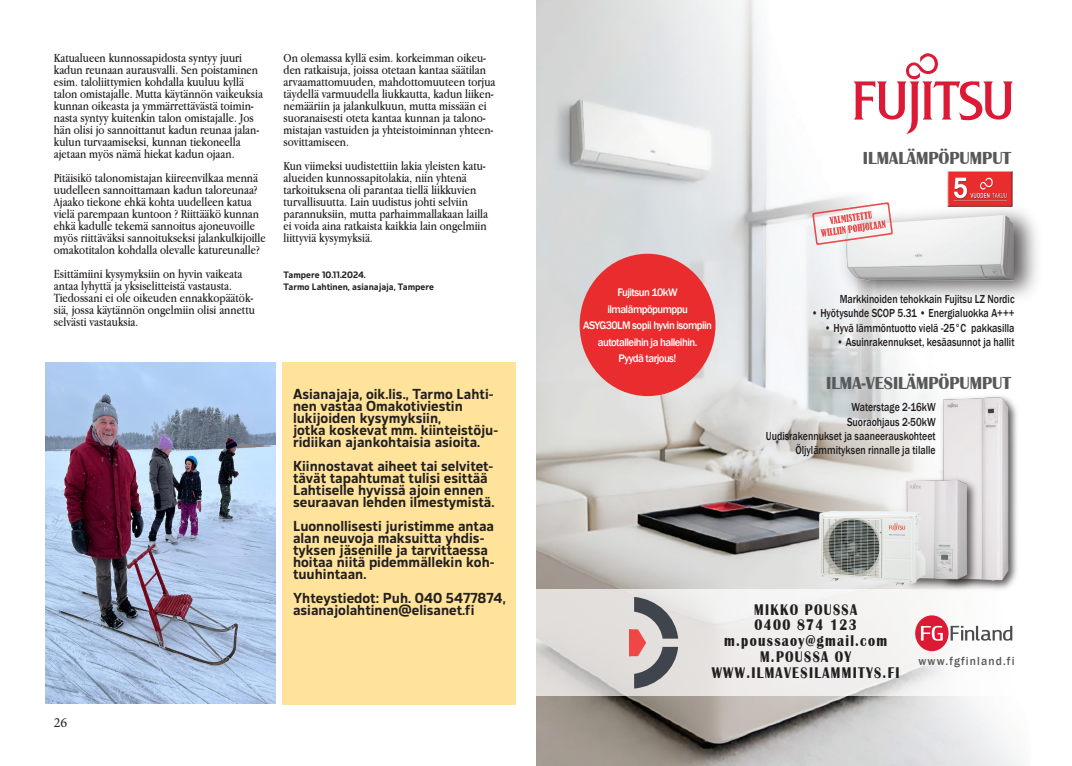
<style>
.page{position:relative;width:1072px;height:766px;background:#fff}
.page>*{position:absolute;margin:0;border:0;box-sizing:border-box;transform-origin:0 0}
.t1{font:700 17.9px "Britannic";color:#57585a;scale:.94 1}
.t2{font:700 16px/16px "Britannic";letter-spacing:.1em;color:#231f20;text-align:center;scale:.82 1}
.Kirjoittaja_OMAKOTIVIESTI{font:700 14px/12px "EB Corp";color:#231f20}
.t3{font:14px "Minion Pro";color:#231f20}
.Kirjoittaja_OMAKOTIVIESTI-2{font:13px/12px "Apple Garamond";color:#231f20}
.t4{font:500 12px/14.4px "Franklin Gothic";color:#231f20;text-align:right;scale:.82 1}
.t5{font:500 12px "Franklin Gothic";letter-spacing:.1em;color:#57585a;scale:.95 1}
.t6{font:500 11.2px/16.4px "Franklin Gothic";letter-spacing:-.05em;color:#fff;text-align:center;scale:.95 1}
.Kirjoittaja_OMAKOTIVIESTI-3{font:700 9px "EB Corp";color:#231f20}
</style>
<div class="page">
<div style="left:283px;top:362px;width:233px;height:342px;background:#ffe39a"></div>
<img style="left:45px;top:362px;width:230px;height:341px">
<img style="left:537px;top:0;width:485px;height:765px">
<svg style="left:853px;top:53px;width:159px;height:81px"></svg>
<img style="left:832px;top:196px;width:205px;height:115px">
<img style="left:846px;top:215px;width:167px;height:65px">
<img style="left:930px;top:151px;width:99px;height:74px">
<svg style="left:812px;top:202px;width:80px;height:43px"></svg>
<svg style="left:537px;top:589px;width:485px;height:106px;fill:#efeeee"></svg>
<svg style="left:950px;top:625px;width:62px;height:15px"></svg>
<div style="left:915px;top:615px;width:33px;height:36px;background:#dc1a36;border-radius:50%"></div>
<svg style="left:921px;top:625px;width:21px;height:15px"></svg>
<img style="left:937px;top:391px;width:84px;height:203px">
<img style="left:900px;top:473px;width:81px;height:125px">
<img style="left:813px;top:503px;width:115px;height:88px">
<div style="left:579px;top:254px;width:136px;height:142px;background:#e92c2d;border-radius:50%"></div>
<svg style="left:630px;top:596px;width:48px;height:92px;background:#a79b9d"></svg>
<svg style="left:925px;top:589px;width:17px;height:1px"></svg>
<svg style="left:925px;top:736px;width:17px;height:1px"></svg>
<p class="Kirjoittaja_OMAKOTIVIESTI-2" style="left:54px;top:52px;width:210px">Katualueen kunnossapidosta syntyy juuri kadun reunaan aurausvalli. Sen poistaminen esim. taloliittymien kohdalla kuuluu kyllä talon omistajalle. Mutta käytännön vaikeuksia</p>
<p class="Kirjoittaja_OMAKOTIVIESTI-2" style="left:54px;top:100px;width:201px">kunnan oikeasta ja ymmärrettävästä toimin&shy;nasta syntyy kuitenkin talon omistajalle. Jos</p>
<p class="Kirjoittaja_OMAKOTIVIESTI-2" style="left:54px;top:124px;width:207px">hän olisi jo sannoittanut kadun reunaa jalan&shy;kulun turvaamiseksi, kunnan tiekoneella</p>
<p class="Kirjoittaja_OMAKOTIVIESTI-2" style="left:54px;top:148px;width:182px">ajetaan myös nämä hiekat kadun ojaan.</p>
<p class="Kirjoittaja_OMAKOTIVIESTI-2" style="left:54px;top:172px;width:206px">Pitäisikö talonomistajan kiireenvilkaa mennä</p>
<p class="Kirjoittaja_OMAKOTIVIESTI-2" style="left:54px;top:184px;width:205px">uudelleen sannoittamaan kadun taloreunaa?<br>Ajaako tiekone ehkä kohta uudelleen katua</p>
<p class="Kirjoittaja_OMAKOTIVIESTI-2" style="left:54px;top:208px;width:207px">vielä parempaan kuntoon ? Riittääkö kunnan ehkä kadulle tekemä sannoitus ajoneuvoille</p>
<p class="Kirjoittaja_OMAKOTIVIESTI-2" style="left:54px;top:232px;width:213px">myös riittäväksi sannoitukseksi jalankulkijoille omakotitalon kohdalla olevalle katureunalle?</p>
<p class="Kirjoittaja_OMAKOTIVIESTI-2" style="left:54px;top:268px;width:190px">Esittämiini kysymyksiin on hyvin vaikeata antaa lyhyttä ja yksiselitteistä vastausta.</p>
<p class="Kirjoittaja_OMAKOTIVIESTI-2" style="left:54px;top:292px;width:202px;text-align:justify">Tiedossani ei ole oikeuden ennakkopäätök&shy;siä, jossa käytännön ongelmiin olisi annettu selvästi vastauksia.</p>
<p class="Kirjoittaja_OMAKOTIVIESTI-2" style="left:283px;top:52px;width:213px">On olemassa kyllä esim. korkeimman oikeu&shy;den ratkaisuja, joissa otetaan kantaa säätilan arvaamattomuuden, mahdottomuuteen torjua täydellä varmuudella liukkautta, kadun liiken&shy;nemääriin ja jalankulkuun, mutta missään ei suoranaisesti oteta kantaa kunnan ja talono&shy;mistajan vastuiden ja yhteistoiminnan yhteen&shy;sovittamiseen.</p>
<p class="Kirjoittaja_OMAKOTIVIESTI-2" style="left:283px;top:160px;width:204px">Kun viimeksi uudistettiin lakia yleisten katu&shy;alueiden kunnossapitolakia, niin yhtenä</p>
<p class="Kirjoittaja_OMAKOTIVIESTI-2" style="left:283px;top:184px;width:194px">tarkoituksena oli parantaa tiellä liikkuvien turvallisuutta. Lain uudistus johti selviin</p>
<p class="Kirjoittaja_OMAKOTIVIESTI-2" style="left:283px;top:208px;width:206px">parannuksiin, mutta parhaimmallakaan lailla ei voida aina ratkaista kaikkia lain ongelmiin liittyviä kysymyksiä.</p>
<p class="Kirjoittaja_OMAKOTIVIESTI-3" style="left:283px;top:269px;width:84px">Tampere 10.11.2024.</p>
<p class="Kirjoittaja_OMAKOTIVIESTI-3" style="left:283px;top:281px;width:152px">Tarmo Lahtinen, asianajaja, Tampere</p>
<p class="Kirjoittaja_OMAKOTIVIESTI" style="left:293px;top:387px;width:202px">Asianajaja, oik.lis., Tarmo Lahti&shy;nen vastaa Omakotiviestin</p>
<p class="Kirjoittaja_OMAKOTIVIESTI" style="left:293px;top:411px;width:150px">lukijoiden kysymyksiin,</p>
<p class="Kirjoittaja_OMAKOTIVIESTI" style="left:293px;top:423px;width:207px">jotka koskevat mm. kiinteistöju&shy;ridiikan ajankohtaisia asioita.</p>
<p class="Kirjoittaja_OMAKOTIVIESTI" style="left:293px;top:459px;width:203px">Kiinnostavat aiheet tai selvitet&shy;tävät tapahtumat tulisi esittää Lahtiselle hyvissä ajoin ennen seuraavan lehden ilmestymistä.</p>
<p class="Kirjoittaja_OMAKOTIVIESTI" style="left:293px;top:519px;width:203px">Luonnollisesti juristimme antaa alan neuvoja maksuitta yhdis&shy;tyksen jäsenille ja tarvittaessa hoitaa niitä pidemmällekin koh&shy;tuuhintaan.</p>
<p class="Kirjoittaja_OMAKOTIVIESTI" style="left:293px;top:591px;width:214px">Yhteystiedot: Puh. 040 5477874, asianajolahtinen@elisanet.fi</p>
<p class="t3" style="left:54px;top:712px;width:15px">26</p>
<p class="t6" style="left:583px;top:284px;width:137px">Fujitsun 10kW ilmalämpöpumppu<br>ASYG30LM sopii hyvin isompiin autotalleihin ja halleihin.<br>Pyydä tarjous!</p>
<p class="t1" style="left:863px;top:148px;width:159px">ILMALÄMPÖPUMPUT</p>
<p class="t4" style="left:839px;top:292px;width:215px">Markkinoiden tehokkain Fujitsu LZ Nordic</p>
<p class="t4" style="left:811px;top:306px;width:249px">• Hyötysuhde SCOP 5.31 • Energialuokka A+++</p>
<p class="t4" style="left:824px;top:320px;width:233px">• Hyvä lämmöntuotto vielä -25°C pakkasilla</p>
<p class="t4" style="left:836px;top:335px;width:218px">• Asuinrakennukset, kesäasunnot ja hallit</p>
<p class="t1" style="left:826px;top:372px;width:198px">ILMA-VESILÄMPÖPUMPUT</p>
<p class="t4" style="left:766px;top:400px;width:208px">Waterstage 2-16kW<br>Suoraohjaus 2-50kW<br>Uudisrakennukset ja saaneerauskohteet<br>Öljylämmityksen rinnalle ja tilalle</p>
<p class="t2" style="left:711px;top:601px;width:231px">MIKKO POUSSA<br>0400 874 123 m.poussaoy@gmail.com<br>M.POUSSA OY<br>WWW.ILMAVESILAMMITYS.FI</p>
<p class="t5" style="left:918px;top:653px;width:103px">www.fgfinland.fi</p>
</div>
